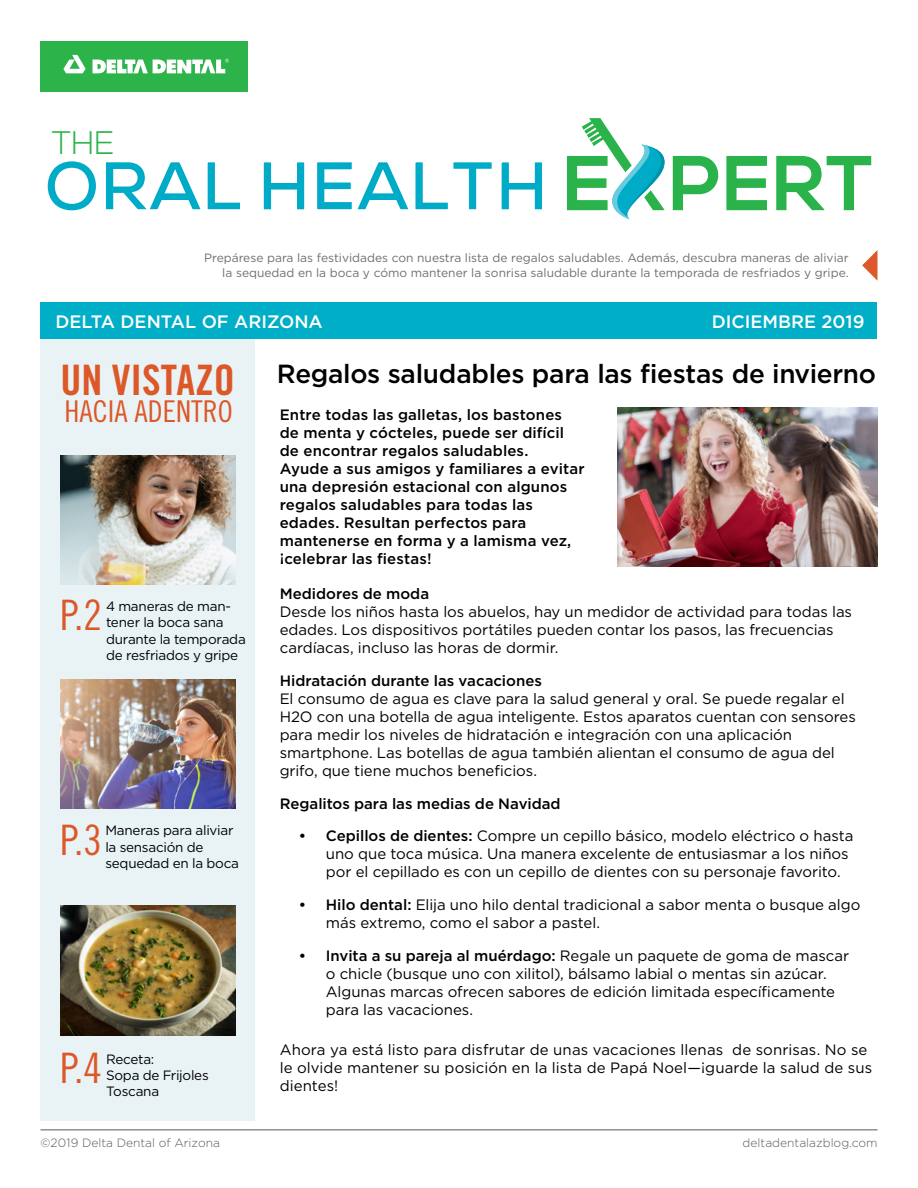
<style>
.page{position:relative;width:918px;height:1188px;background:#fff}
.page>*{position:absolute;margin:0;border:0;box-sizing:border-box;transform-origin:0 0}
.t1{font:700 69.75px "Nexa";letter-spacing:.02em;color:#00abc7}
.t2{font:42px "Trade Gothic LT Std Bd Cn 20";color:#dc5829}
.t3{font:42px "Trade Gothic LT Std Cn 18";color:#dc5829}
.t4{font:300 32.55px "Nexa";color:#29b34a}
.t5{font:30px "Trade Gothic LT Std Cn 18";color:#dc5829}
.t6{font:500 26.25px "Gotham";letter-spacing:-.01em;color:#000}
.t7{font:500 18px "Gotham";color:#fff}
.t8{font:15px/18px "Gotham";letter-spacing:-.005em;color:#000}
.t9{font:500 15px/18px "Gotham";letter-spacing:.01em;color:#000}
.t10{font:13.5px/16.5px "Gotham";letter-spacing:-.015em;color:#000}
.t11{font:12px/15px "Gotham";color:#6d6e71;text-align:right}
.t12{font:300 12px "Gotham";color:#58595b}
.s1{font-weight:500}
</style>
<div class="page">
<svg style="left:776px;top:156px;width:95px;height:54px"></svg>
<svg style="left:567px;top:118px;width:200px;height:101px"></svg>
<div style="left:40px;top:324px;width:215px;height:796px;background:#e9f3f6"></div>
<img style="left:60px;top:455px;width:176px;height:130px">
<img style="left:60px;top:679px;width:176px;height:130px">
<img style="left:60px;top:906px;width:176px;height:129px">
<img style="left:618px;top:408px;width:260px;height:159px">
<div style="left:41px;top:41px;width:207px;height:51px;background:#2cb34a"></div>
<svg style="left:63px;top:55px;width:23px;height:18px"></svg>
<svg style="left:93px;top:59px;width:136px;height:15px"></svg>
<svg style="left:862px;top:250px;width:16px;height:31px"></svg>
<div style="left:40px;top:302px;width:838px;height:37px;background:#00aec7"></div>
<hr style="left:40px;top:1129px;width:838px;height:1px;background:#58595b">
<h3 class="t4" style="left:52px;top:124px;width:64px">THE</h3>
<h1 class="t1" style="left:46px;top:146px;width:504px">ORAL HEALTH</h1>
<p class="t11" style="left:204px;top:250px;width:646px">Prepárese para las festividades con nuestra lista de regalos saludables. Además, descubra maneras de aliviar la sequedad en la boca y cómo mantener la sonrisa saludable durante la temporada de resfriados y gripe.</p>
<p class="t7" style="left:55px;top:310px;width:269px">DELTA DENTAL OF ARIZONA</p>
<p class="t7" style="left:712px;top:310px;width:154px">DICIEMBRE 2019</p>
<h2 class="t2" style="left:61px;top:355px;width:176px">UN VISTAZO</h2>
<h3 class="t5" style="left:65px;top:394px;width:170px">HACIA ADENTRO</h3>
<h2 class="t3" style="left:60px;top:590px;width:43px">P.2</h2>
<p class="t10" style="left:106px;top:597px;width:141px">4 maneras de man&shy;tener la boca sana durante la temporada de resfriados y gripe</p>
<h2 class="t3" style="left:60px;top:815px;width:43px">P.3</h2>
<p class="t10" style="left:105px;top:822px;width:135px">Maneras para aliviar la sensación de sequedad en la boca</p>
<h2 class="t3" style="left:60px;top:1043px;width:43px">P.4</h2>
<p class="t10" style="left:106px;top:1051px;width:104px">Receta:<br>Sopa de Frijoles<br>Toscana</p>
<h3 class="t6" style="left:277px;top:356px;width:601px">Regalos saludables para las fiestas de invierno</h3>
<p class="t9" style="left:280px;top:405px;width:306px">Entre todas las galletas, los bastones de menta y cócteles, puede ser difícil de encontrar regalos saludables.<br>Ayude a sus amigos y familiares a evitar una depresión estacional con algunos regalos saludables para todas las edades. Resultan perfectos para mantenerse en forma y a lamisma vez, ¡celebrar las fiestas!</p>
<p class="t9" style="left:280px;top:585px;width:151px">Medidores de moda</p>
<p class="t8" style="left:280px;top:603px;width:574px">Desde los niños hasta los abuelos, hay un medidor de actividad para todas las edades. Los dispositivos portátiles pueden contar los pasos, las frecuencias cardíacas, incluso las horas de dormir.</p>
<p class="t9" style="left:280px;top:672px;width:264px">Hidratación durante las vacaciones</p>
<p class="t8" style="left:280px;top:690px;width:578px">El consumo de agua es clave para la salud general y oral. Se puede regalar el H2O con una botella de agua inteligente. Estos aparatos cuentan con sensores para medir los niveles de hidratación e integración con una aplicación smartphone. Las botellas de agua también alientan el consumo de agua del grifo, que tiene muchos beneficios.</p>
<p class="t9" style="left:280px;top:795px;width:282px">Regalitos para las medias de Navidad</p>
<p class="t8" style="left:326px;top:827px;width:529px;text-indent:-27px"><span class="s1">• Cepillos de dientes:</span> Compre un cepillo básico, modelo eléctrico o hasta uno que toca música. Una manera excelente de entusiasmar a los niños por el cepillado es con un cepillo de dientes con su personaje favorito.</p>
<p class="t8" style="left:326px;top:896px;width:536px;text-indent:-27px"><span class="s1">• Hilo dental:</span> Elija uno hilo dental tradicional a sabor menta o busque algo más extremo, como el sabor a pastel.</p>
<p class="t8" style="left:326px;top:947px;width:525px;text-indent:-27px"><span class="s1">• Invita a su pareja al muérdago:</span> Regale un paquete de goma de mascar o chicle (busque uno con xilitol), bálsamo labial o mentas sin azúcar.<br>Algunas marcas ofrecen sabores de edición limitada específicamente para las vacaciones.</p>
<p class="t8" style="left:280px;top:1040px;width:594px">Ahora ya está listo para disfrutar de unas vacaciones llenas de sonrisas. No se le olvide mantener su posición en la lista de Papá Noel—¡guarde la salud de sus dientes!</p>
<p class="t12" style="left:40px;top:1135px;width:181px">©2019 Delta Dental of Arizona</p>
<p class="t12" style="left:743px;top:1135px;width:136px">deltadentalazblog.com</p>
</div>
